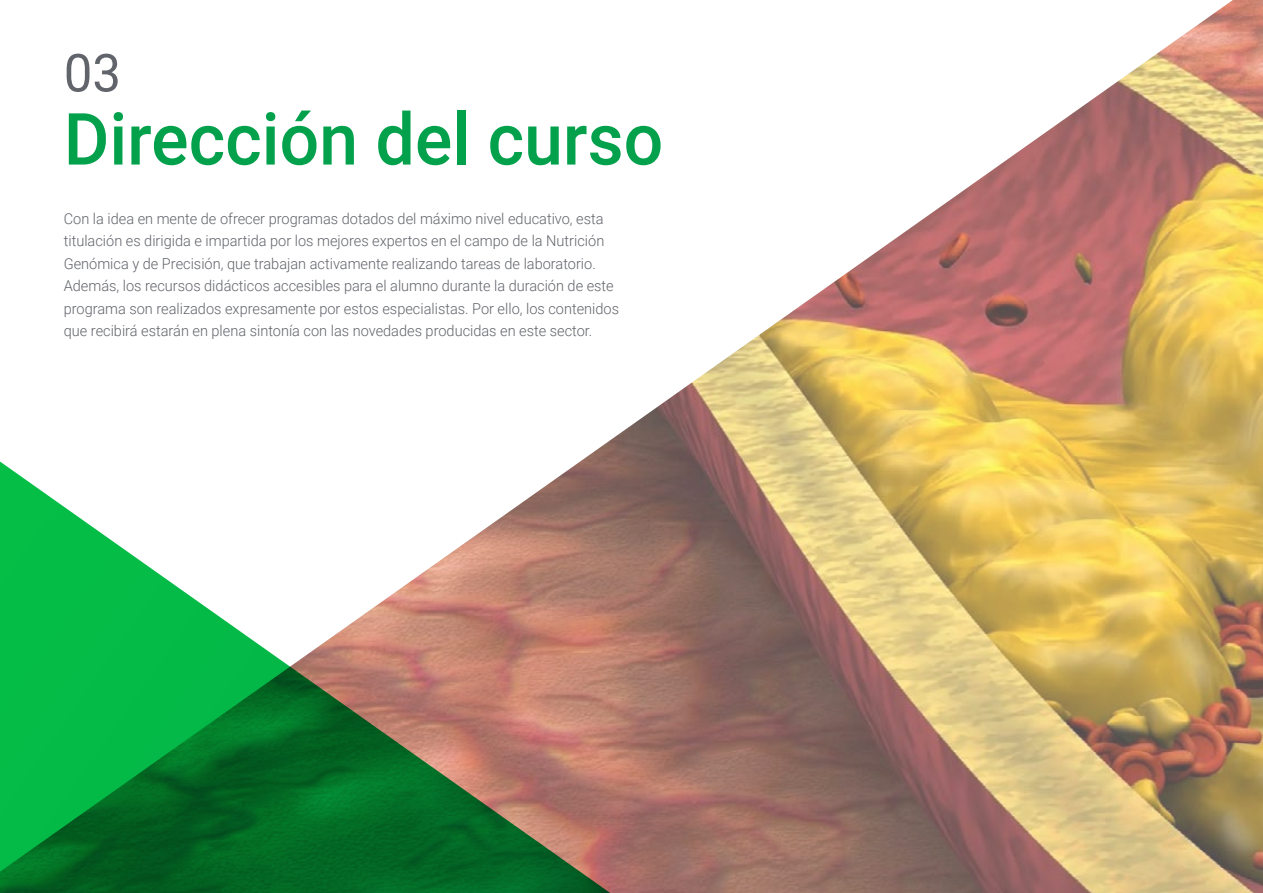
<style>
.page{position:relative;width:1263px;height:893px;background:#fff}
.page>*{position:absolute;margin:0;border:0;box-sizing:border-box;transform-origin:0 0}
.t1{font:500 72px "Roboto";color:#04a14d}
.t2{font:52.5px "Roboto";color:#61646a}
.t3{font:300 15px/22.5px "Roboto";color:#61646a}
</style>
<div class="page">
<img style="left:602px;top:0;width:661px;height:893px">
<svg style="left:0;top:446px;width:640px;height:447px"></svg>
<h2 class="t2" style="left:64px;top:36px;width:59px">03</h2>
<h1 class="t1" style="left:64px;top:89px;width:601px">Dirección del curso</h1>
<p class="t3" style="left:64px;top:207px;width:557px">Con la idea en mente de ofrecer programas dotados del máximo nivel educativo, esta titulación es dirigida e impartida por los mejores expertos en el campo de la Nutrición Genómica y de Precisión, que trabajan activamente realizando tareas de laboratorio.<br>Además, los recursos didácticos accesibles para el alumno durante la duración de este programa son realizados expresamente por estos especialistas. Por ello, los contenidos que recibirá estarán en plena sintonía con las novedades producidas en este sector.</p>
</div>
